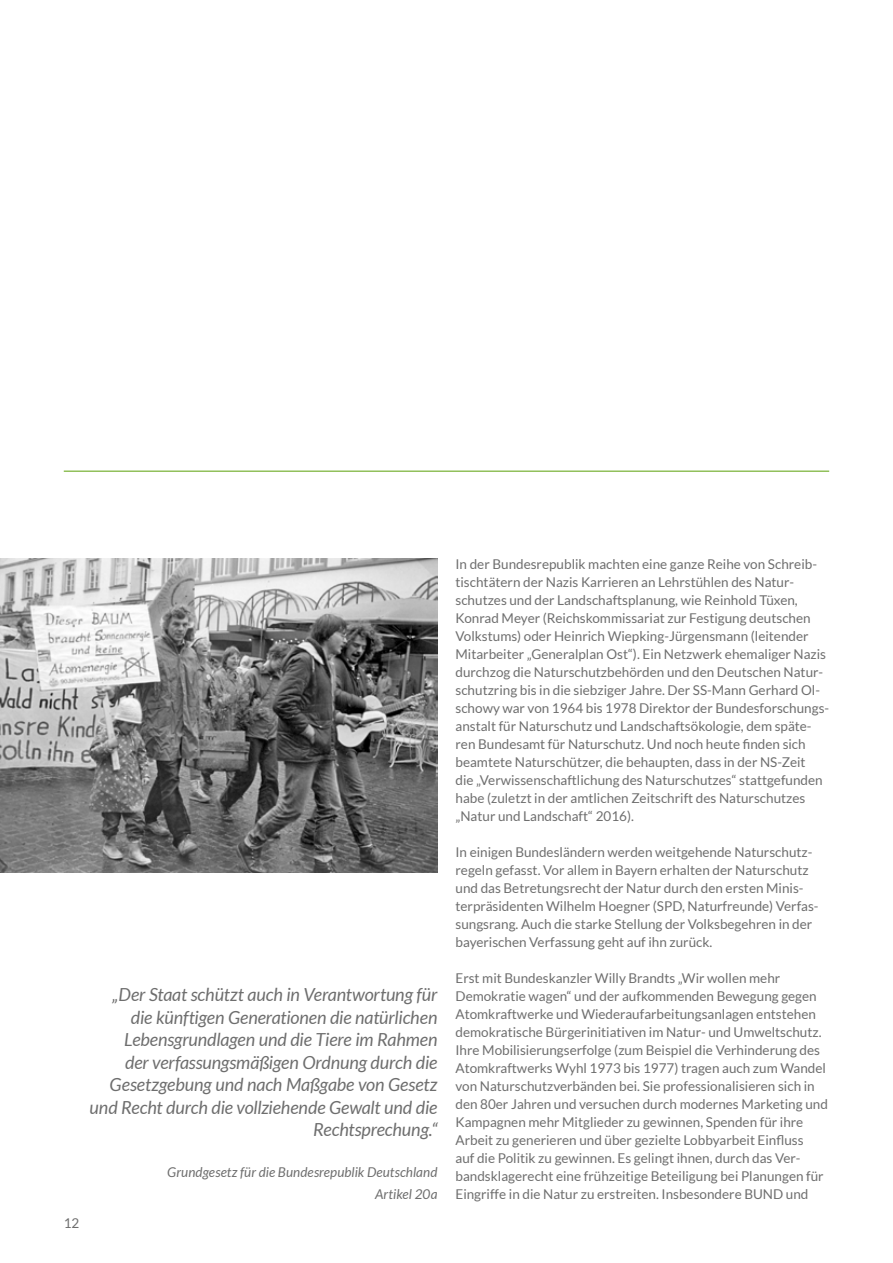
<style>
.page{position:relative;width:893px;height:1263px;background:#fff}
.page>*{position:absolute;margin:0;border:0;box-sizing:border-box;transform-origin:0 0}
.t1{font:italic 18px/22.5px "Lato";letter-spacing:-.01em;color:#6e6e6e;text-align:right}
.t2{font:13.5px/18px "Lato";color:#6e6e6e}
.t3{font:italic 13.5px/22.5px "Lato";letter-spacing:.005em;color:#6e6e6e;text-align:right}
</style>
<div class="page">
<hr style="left:64px;top:471px;width:765px;height:1px;background:#6caa24">
<img style="left:0;top:558px;width:437px;height:315px">
<p class="t2" style="left:64px;top:1214px;width:17px">12</p>
<p class="t1" style="left:90px;top:984px;width:349px">„Der Staat schützt auch in Verantwortung für die künftigen Generationen die natürlichen Lebensgrundlagen und die Tiere im Rahmen<br>der verfassungsmäßigen Ordnung durch die Gesetzgebung und nach Maßgabe von Gesetz und Recht durch die vollziehende Gewalt und die Rechtsprechung.“</p>
<p class="t3" style="left:167px;top:1161px;width:272px">Grundgesetz für die Bundesrepublik Deutschland<br>Artikel 20a</p>
<p class="t2" style="left:455px;top:555px;width:375px">In der Bundesrepublik machten eine ganze Reihe von Schreib&shy;tischtätern der Nazis Karrieren an Lehrstühlen des Natur&shy;schutzes und der Landschaftsplanung, wie Reinhold Tüxen, Konrad Meyer (Reichskommissariat zur Festigung deutschen Volkstums) oder Heinrich Wiepking-Jürgensmann (leitender Mitarbeiter „Generalplan Ost“). Ein Netzwerk ehemaliger Nazis durchzog die Naturschutzbehörden und den Deutschen Natur&shy;schutzring bis in die siebziger Jahre. Der SS-Mann Gerhard Ol&shy;schowy war von 1964 bis 1978 Direktor der Bundesforschungs&shy;anstalt für Naturschutz und Landschaftsökologie, dem späte&shy;ren Bundesamt für Naturschutz. Und noch heute finden sich beamtete Naturschützer, die behaupten, dass in der NS-Zeit<br>die „Verwissenschaftlichung des Naturschutzes“ stattgefunden habe (zuletzt in der amtlichen Zeitschrift des Naturschutzes „Natur und Landschaft“ 2016).</p>
<p class="t2" style="left:455px;top:843px;width:365px">In einigen Bundesländern werden weitgehende Naturschutz&shy;regeln gefasst. Vor allem in Bayern erhalten der Naturschutz und das Betretungsrecht der Natur durch den ersten Minis&shy;terpräsidenten Wilhelm Hoegner (SPD, Naturfreunde) Verfas&shy;sungsrang. Auch die starke Stellung der Volksbegehren in der bayerischen Verfassung geht auf ihn zurück.</p>
<p class="t2" style="left:455px;top:969px;width:374px">Erst mit Bundeskanzler Willy Brandts „Wir wollen mehr Demokratie wagen“ und der aufkommenden Bewegung gegen Atomkraftwerke und Wiederaufarbeitungsanlagen entstehen demokratische Bürgerinitiativen im Natur- und Umweltschutz.<br>Ihre Mobilisierungserfolge (zum Beispiel die Verhinderung des Atomkraftwerks Wyhl 1973 bis 1977) tragen auch zum Wandel von Naturschutzverbänden bei. Sie professionalisieren sich in den 80er Jahren und versuchen durch modernes Marketing und Kampagnen mehr Mitglieder zu gewinnen, Spenden für ihre Arbeit zu generieren und über gezielte Lobbyarbeit Einfluss<br>auf die Politik zu gewinnen. Es gelingt ihnen, durch das Ver&shy;bandsklagerecht eine frühzeitige Beteiligung bei Planungen für Eingriffe in die Natur zu erstreiten. Insbesondere BUND und</p>
</div>
